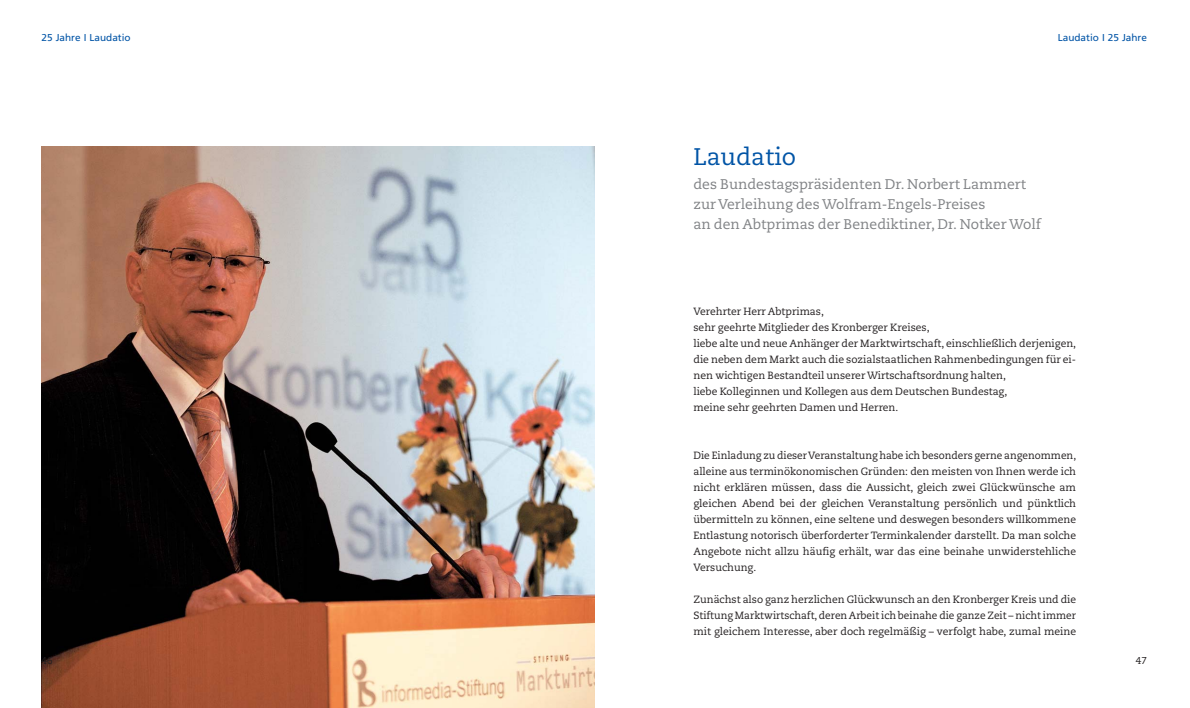
<style>
.page{position:relative;width:1190px;height:708px;background:#fff}
.page>*{position:absolute;margin:0;border:0;box-sizing:border-box;transform-origin:0 0}
.t1{font:24px "Caecilia";color:#0054a6}
.t2{font:14px/20px "Caecilia";color:#808285}
.t3{font:10.5px/16px "Caecilia";color:#231f20}
.t4{font:10.5px/16px "Caecilia";color:#231f20;text-align:justify;scale:.96 1}
.t5{font:10px "Frutiger";color:#0054a6}
.t6{font:10px "Caecilia";color:#231f20}
</style>
<div class="page">
<img style="left:42px;top:147px;width:552px;height:561px">
<p class="t5" style="left:42px;top:33px;width:91px">25 Jahre I Laudatio</p>
<p class="t6" style="left:42px;top:657px;width:13px">46</p>
<p class="t5" style="left:1058px;top:33px;width:91px">Laudatio I 25 Jahre</p>
<h1 class="t1" style="left:693px;top:147px;width:104px">Laudatio</h1>
<h2 class="t2" style="left:693px;top:176px;width:349px">des Bundestagspräsidenten Dr. Norbert Lammert zur Verleihung des Wolfram-Engels-Preises<br>an den Abtprimas der Benediktiner, Dr. Notker Wolf</h2>
<p class="t3" style="left:693px;top:304px;width:384px">Verehrter Herr Abtprimas,<br>sehr geehrte Mitglieder des Kronberger Kreises,<br>liebe alte und neue Anhänger der Marktwirtschaft, einschließlich derjenigen, die neben dem Markt auch die sozialstaatlichen Rahmenbedingungen für ei&shy;nen wichtigen Bestandteil unserer Wirtschaftsordnung halten,<br>liebe Kolleginnen und Kollegen aus dem Deutschen Bundestag,<br>meine sehr geehrten Damen und Herren.</p>
<p class="t4" style="left:693px;top:448px;width:400px">Die Einladung zu dieser Veranstaltung habe ich besonders gerne angenommen, alleine aus terminökonomischen Gründen: den meisten von Ihnen werde ich nicht erklären müssen, dass die Aussicht, gleich zwei Glückwünsche am gleichen Abend bei der gleichen Veranstaltung persönlich und pünktlich übermitteln zu können, eine seltene und deswegen besonders willkommene Entlastung notorisch überforderter Terminkalender darstellt. Da man solche Angebote nicht allzu häufig erhält, war das eine beinahe unwiderstehliche Versuchung.</p>
<p class="t3" style="left:693px;top:592px;width:384px;text-align:justify">Zunächst also ganz herzlichen Glückwunsch an den Kronberger Kreis und die Stiftung Marktwirtschaft, deren Arbeit ich beinahe die ganze Zeit – nicht immer mit gleichem Interesse, aber doch regelmäßig – verfolgt habe, zumal meine</p>
<p class="t6" style="left:1136px;top:657px;width:13px">47</p>
</div>
